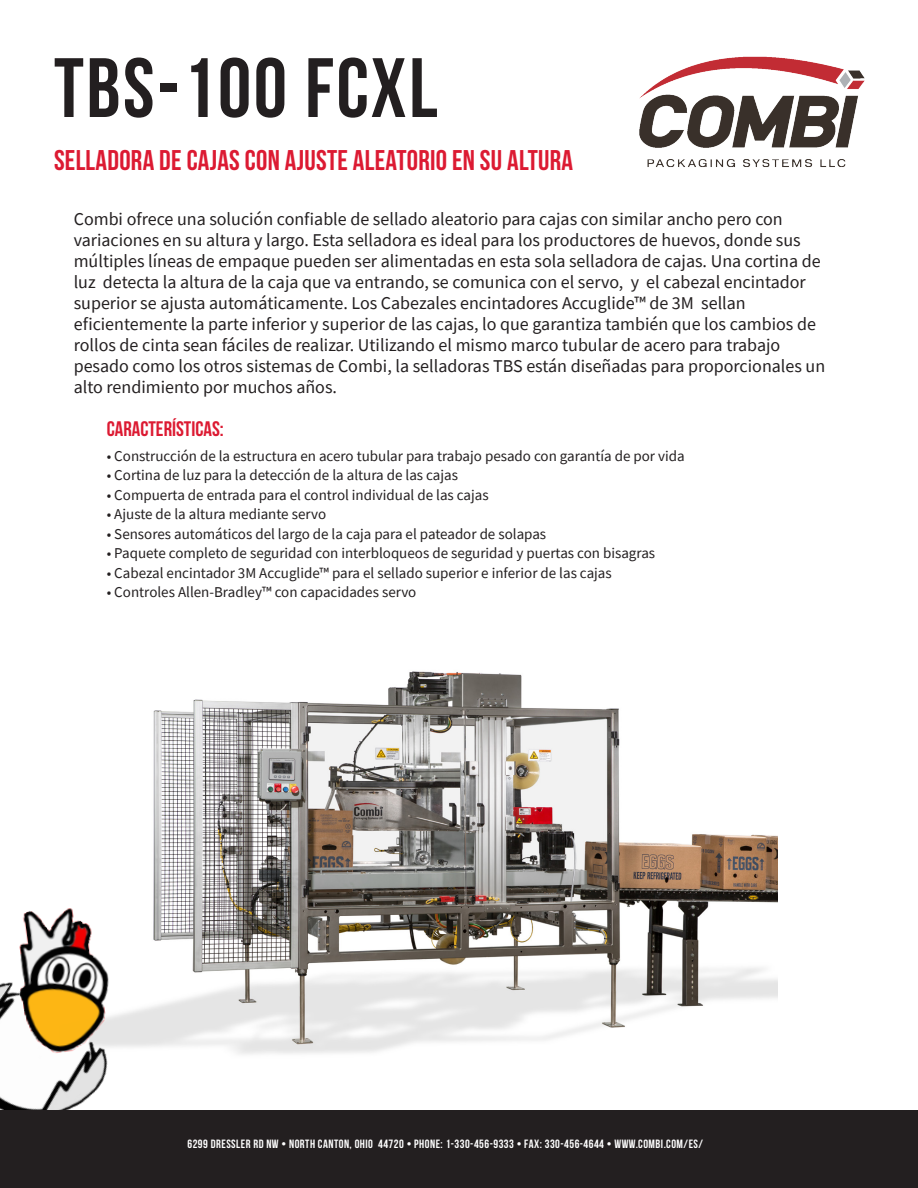
<style>
.page{position:relative;width:918px;height:1188px;background:#fff}
.page>*{position:absolute;margin:0;border:0;box-sizing:border-box;transform-origin:0 0}
.t1{font:84px "Bebas Neue";letter-spacing:.03em;color:#231f20}
.t2{font:28.5px "Bebas Neue";letter-spacing:.01em;color:#dc1a32}
.t3{font:21px "Bebas Neue";color:#dc1a32}
.t4{font:18px/21px "Source Sans Pro";color:#231f20}
.t5{font:15px "Source Sans Pro";color:#231f20}
.t6{font:12px "Bebas Neue";letter-spacing:.04em;color:#fff}
</style>
<div class="page">
<img style="left:136px;top:671px;width:641px;height:383px">
<img style="left:0;top:982px;width:108px;height:128px">
<img style="left:8px;top:908px;width:128px;height:156px">
<img style="left:639px;top:56px;width:226px;height:111px">
<div style="left:0;top:1110px;width:918px;height:78px;background:#231f20"></div>
<p class="t1" style="left:54px;top:42px;width:385px">TBS-100 FCXL</p>
<p class="t2" style="left:54px;top:144px;width:521px">SELLADORA DE CAJAS CON AJUSTE ALEATORIO EN SU ALTURA</p>
<p class="t4" style="left:74px;top:209px;width:711px">Combi ofrece una solución confiable de sellado aleatorio para cajas con similar ancho pero con</p>
<p class="t4" style="left:74px;top:230px;width:729px">variaciones en su altura y largo. Esta selladora es ideal para los productores de huevos, donde sus</p>
<p class="t4" style="left:74px;top:251px;width:748px">múltiples líneas de empaque pueden ser alimentadas en esta sola selladora de cajas. Una cortina de luz detecta la altura de la caja que va entrando, se comunica con el servo, y el cabezal encintador superior se ajusta automáticamente. Los Cabezales encintadores Accuglide™ de 3M sellan</p>
<p class="t4" style="left:74px;top:314px;width:744px">eficientemente la parte inferior y superior de las cajas, lo que garantiza también que los cambios de rollos de cinta sean fáciles de realizar. Utilizando el mismo marco tubular de acero para trabajo</p>
<p class="t4" style="left:74px;top:356px;width:753px">pesado como los otros sistemas de Combi, la selladoras TBS están diseñadas para proporcionales un alto rendimiento por muchos años.</p>
<p class="t3" style="left:107px;top:417px;width:119px">CARACTERÍSTICAS:</p>
<p class="t5" style="left:107px;top:446px;width:580px">• Construcción de la estructura en acero tubular para trabajo pesado con garantía de por vida</p>
<p class="t5" style="left:107px;top:466px;width:353px">• Cortina de luz para la detección de la altura de las cajas</p>
<p class="t5" style="left:107px;top:485px;width:383px">• Compuerta de entrada para el control individual de las cajas</p>
<p class="t5" style="left:107px;top:505px;width:221px">• Ajuste de la altura mediante servo</p>
<p class="t5" style="left:107px;top:524px;width:441px">• Sensores automáticos del largo de la caja para el pateador de solapas</p>
<p class="t5" style="left:107px;top:544px;width:550px">• Paquete completo de seguridad con interbloqueos de seguridad y puertas con bisagras</p>
<p class="t5" style="left:107px;top:563px;width:507px">• Cabezal encintador 3M Accuglide™ para el sellado superior e inferior de las cajas</p>
<p class="t5" style="left:107px;top:583px;width:311px">• Controles Allen-Bradley™ con capacidades servo</p>
<p class="t6" style="left:187px;top:1138px;width:517px">6299 DRESSLER RD NW • NORTH CANTON, OHIO 44720 • PHONE: 1-330-456-9333 • FAX: 330-456-4644 • WWW.COMBI.COM/ES/</p>
</div>
